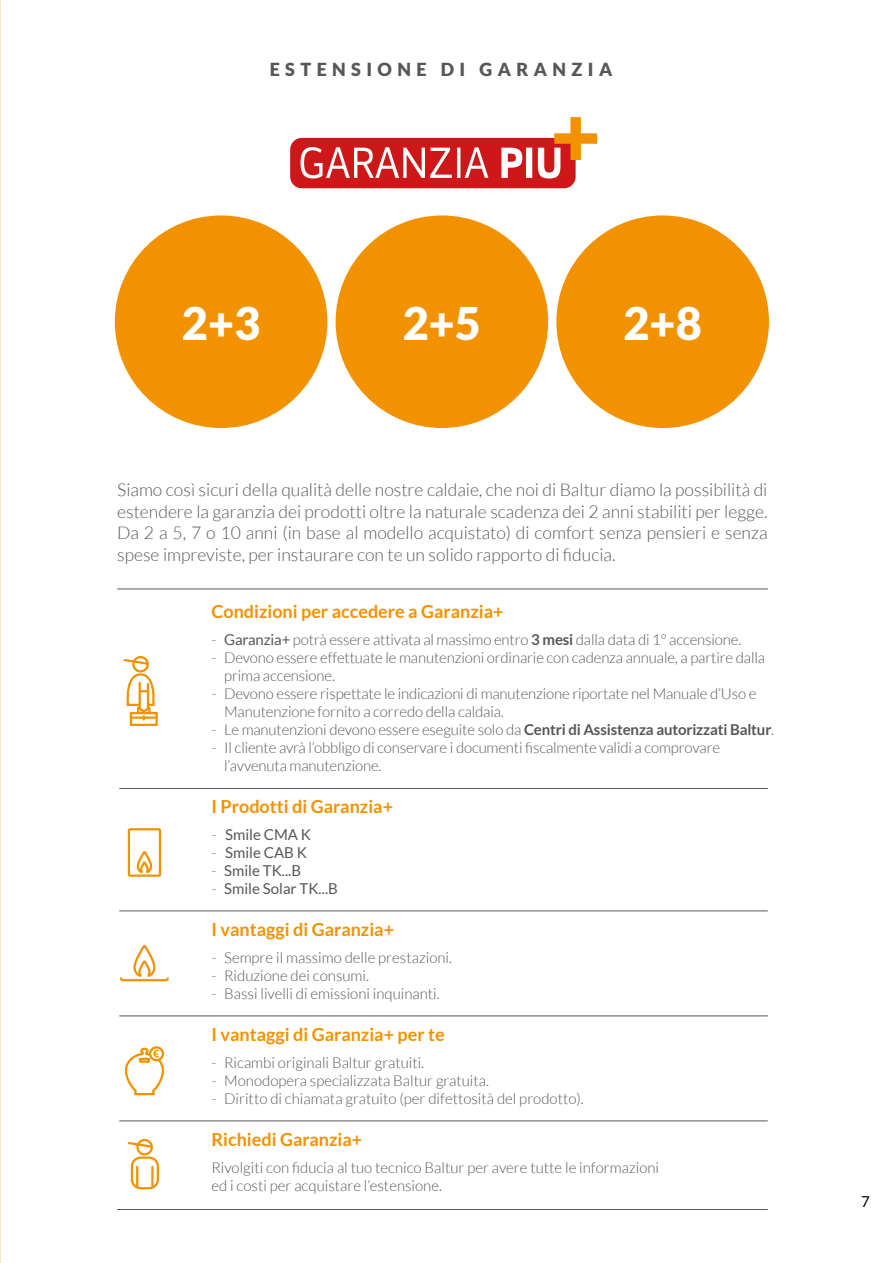
<style>
.page{position:relative;width:893px;height:1263px;background:#fff}
.page>*{position:absolute;margin:0;border:0;box-sizing:border-box;transform-origin:0 0}
.t1{font:900 45px "Lato";color:#fff}
.t2{font:700 18px "Lato";color:#f39200}
.t3{font:900 18px "Lato";letter-spacing:.3em;color:#575756}
.t4{font:300 17.55px/21.6px "Lato";color:#575756;text-align:justify}
.t5{font:300 15px/18px "Lato";letter-spacing:-.01em;color:#575756}
.t6{font:15px "Lato";color:#575756}
.t7{font:15px "Lato";color:#000}
.s1{font-weight:400}
.s2{font-weight:700}
.s3{font-weight:300}
.s4{font-weight:400;font-size:24px;color:#fff}
</style>
<div class="page">
<div style="left:290px;top:138px;width:286px;height:50px;background:#cd1719;border-radius:12px"></div>
<svg style="left:301px;top:117px;width:296px;height:61px"></svg>
<div style="left:336px;top:215px;width:212px;height:213px;background:#f39200;border-radius:50%"></div>
<div style="left:115px;top:215px;width:212px;height:213px;background:#f39200;border-radius:50%"></div>
<div style="left:556px;top:215px;width:213px;height:213px;background:#f39200;border-radius:50%"></div>
<hr style="left:117px;top:1209px;width:651px;height:1px;background:#575756">
<div style="left:132px;top:656px;width:17px;height:16px;border:2px solid #f39200;border-radius:50%"></div>
<div style="left:130px;top:712px;width:28px;height:14px;background:#fff;border:2px solid #f39200"></div>
<svg style="left:123px;top:657px;width:26px;height:9px"></svg>
<svg style="left:126px;top:672px;width:30px;height:47px"></svg>
<hr style="left:117px;top:589px;width:651px;height:1px;background:#575756">
<hr style="left:119px;top:788px;width:649px;height:1px;background:#575756">
<hr style="left:119px;top:910px;width:649px;height:1px;background:#575756">
<hr style="left:119px;top:1015px;width:649px;height:1px;background:#575756">
<hr style="left:119px;top:1120px;width:649px;height:1px;background:#575756">
<svg style="left:127px;top:828px;width:35px;height:49px"></svg>
<svg style="left:120px;top:944px;width:49px;height:38px"></svg>
<svg style="left:124px;top:1046px;width:41px;height:50px"></svg>
<div style="left:131px;top:1156px;width:28px;height:33px;border:2px solid #f39200;border-radius:9px"></div>
<svg style="left:136px;top:1167px;width:2px;height:19px"></svg>
<hr style="left:151px;top:1167px;width:3px;height:19px;background:#f39200">
<div style="left:136px;top:1139px;width:17px;height:16px;border:2px solid #f39200;border-radius:50%"></div>
<svg style="left:127px;top:1140px;width:26px;height:9px"></svg>
<p class="t3" style="left:270px;top:59px;width:344px">ESTENSIONE DI GARANZIA</p>
<h1 class="t1" style="left:182px;top:297px;width:80px">2+3</h1>
<h1 class="t1" style="left:403px;top:297px;width:80px">2+5</h1>
<h1 class="t1" style="left:623px;top:297px;width:80px">2+8</h1>
<p class="t4" style="left:117px;top:479px;width:652px">Siamo così sicuri della qualità delle nostre caldaie, che noi di Baltur diamo la possibilità di estendere la garanzia dei prodotti oltre la naturale scadenza dei 2 anni stabiliti per legge.<br>Da 2 a 5, 7 o 10 anni (in base al modello acquistato) di comfort senza pensieri e senza spese impreviste, per instaurare con te un solido rapporto di fiducia.</p>
<p class="t2" style="left:211px;top:601px;width:294px">Condizioni per accedere a Garanzia+</p>
<p class="t5" style="left:211px;top:631px;width:531px">- <span class="s1">Garanzia+</span> potrà essere attivata al massimo entro <span class="s2">3 mesi</span> dalla data di 1° accensione.</p>
<p class="t5" style="left:224px;top:649px;width:542px;text-indent:-13px">- Devono essere effettuate le manutenzioni ordinarie con cadenza annuale, a partire dalla prima accensione.</p>
<p class="t5" style="left:224px;top:685px;width:534px;text-indent:-13px">- Devono essere rispettate le indicazioni di manutenzione riportate nel Manuale d’Uso e<br>Manutenzione fornito a corredo della caldaia.</p>
<p class="t5" style="left:211px;top:721px;width:564px">- Le manutenzioni devono essere eseguite solo da <span class="s2">Centri di Assistenza autorizzati Baltur</span>.</p>
<p class="t5" style="left:224px;top:739px;width:497px;text-indent:-13px">- Il cliente avrà l’obbligo di conservare i documenti fiscalmente validi a comprovare l’avvenuta manutenzione.</p>
<p class="t2" style="left:211px;top:796px;width:183px">I Prodotti di Garanzia+</p>
<p class="t6" style="left:211px;top:826px;width:101px"><span class="s3">-</span> Smile CMA K</p>
<p class="t6" style="left:211px;top:844px;width:97px"><span class="s3">-</span> Smile CAB K</p>
<p class="t6" style="left:211px;top:862px;width:91px"><span class="s3">-</span> Smile TK...B</p>
<p class="t6" style="left:211px;top:880px;width:128px"><span class="s3">-</span> Smile Solar TK...B</p>
<p class="t2" style="left:211px;top:919px;width:339px">I vantaggi di Garanzia+<span class="s4">+ per la caldaia</span></p>
<p class="t5" style="left:211px;top:949px;width:242px">- Sempre il massimo delle prestazioni.</p>
<p class="t5" style="left:211px;top:967px;width:159px">- Riduzione dei consumi.</p>
<p class="t5" style="left:211px;top:985px;width:230px">- Bassi livelli di emissioni inquinanti.</p>
<p class="t2" style="left:211px;top:1024px;width:235px">I vantaggi di Garanzia+ per te</p>
<p class="t5" style="left:211px;top:1054px;width:214px">- Ricambi originali Baltur gratuiti.</p>
<p class="t5" style="left:211px;top:1072px;width:279px">- Monodopera specializzata Baltur gratuita.</p>
<p class="t5" style="left:211px;top:1090px;width:374px">- Diritto di chiamata gratuito (per difettosità del prodotto).</p>
<p class="t2" style="left:211px;top:1129px;width:152px">Richiedi Garanzia+</p>
<p class="t5" style="left:211px;top:1159px;width:449px">Rivolgiti con fiducia al tuo tecnico Baltur per avere tutte le informazioni ed i costi per acquistare l’estensione.</p>
<p class="t7" style="left:861px;top:1193px;width:10px">7</p>
</div>
